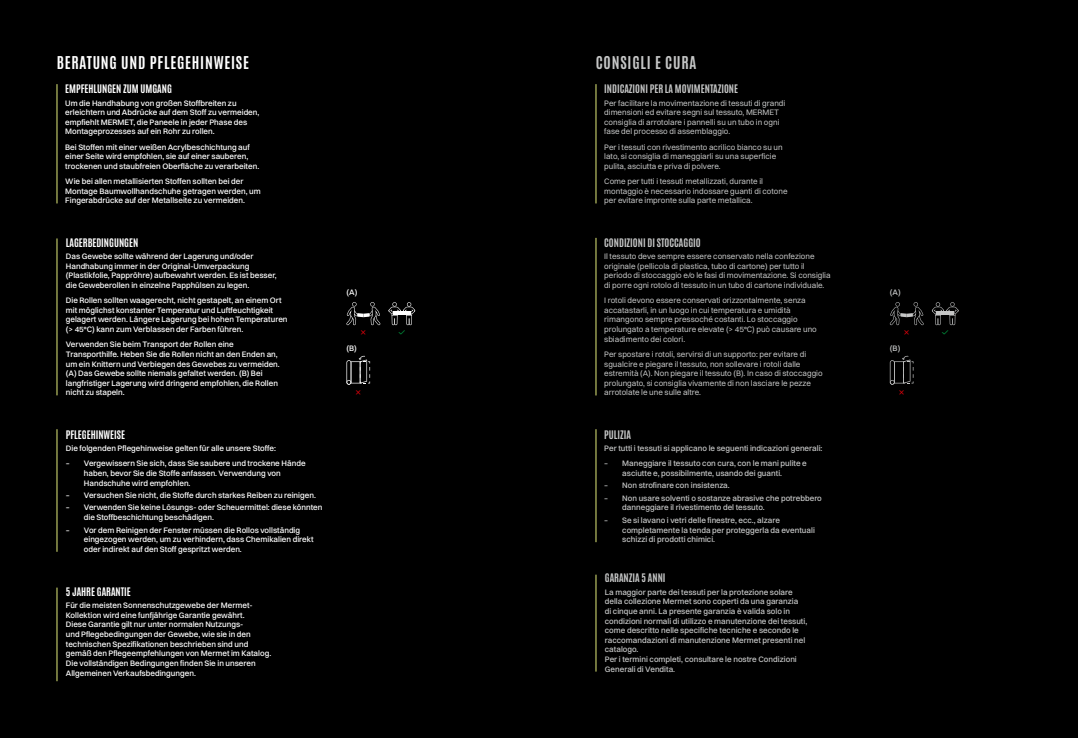
<style>
.page{position:relative;width:1078px;height:738px;background:#fff}
.page>*{position:absolute;margin:0;border:0;box-sizing:border-box;transform-origin:0 0}
.t1{font:15px "Antonio";letter-spacing:.055em;color:#fff}
.t2{font:15px "Antonio";letter-spacing:.055em;color:#c5c6c6}
.t3{font:10px "Antonio";color:#c5c6c6}
.t4{font:10px "Antonio";color:#fff}
.t5{font:500 8px/9.6px "Switzer";color:#fff}
.t6{font:8px/9.6px "Switzer";color:#c5c6c6}
.t7{font:500 8px/9.6px "Switzer";color:#c5c6c6}
</style>
<div class="page">
<div style="left:0;top:0;width:547px;height:737px;background:#000"></div>
<hr style="left:57px;top:84px;width:1px;height:119px;background:#e2eb7a">
<hr style="left:57px;top:587px;width:1px;height:93px;background:#e2eb7a">
<hr style="left:57px;top:429px;width:1px;height:122px;background:#e2eb7a">
<hr style="left:57px;top:238px;width:1px;height:157px;background:#e2eb7a">
<svg style="left:346px;top:355px;width:24px;height:29px"></svg>
<div style="left:530px;top:0;width:547px;height:737px;background:#000"></div>
<hr style="left:595px;top:84px;width:1px;height:119px;background:#e2eb7a">
<hr style="left:595px;top:238px;width:1px;height:157px;background:#e2eb7a">
<hr style="left:595px;top:429px;width:1px;height:112px;background:#e2eb7a">
<hr style="left:595px;top:574px;width:1px;height:97px;background:#e2eb7a">
<svg style="left:889px;top:355px;width:24px;height:29px"></svg>
<svg style="left:346px;top:302px;width:34px;height:24px"></svg>
<svg style="left:388px;top:302px;width:27px;height:24px"></svg>
<svg style="left:889px;top:302px;width:34px;height:24px"></svg>
<svg style="left:931px;top:302px;width:27px;height:24px"></svg>
<h1 class="t1" style="left:57px;top:52px;width:194px">BERATUNG UND PFLEGEHINWEISE</h1>
<p class="t4" style="left:65px;top:82px;width:108px">EMPFEHLUNGEN ZUM UMGANG</p>
<p class="t5" style="left:65px;top:98px;width:196px">Um die Handhabung von großen Stoffbreiten zu erleichtern und Abdrücke auf dem Stoff zu vermeiden, empfiehlt MERMET, die Paneele in jeder Phase des Montageprozesses auf ein Rohr zu rollen.</p>
<p class="t5" style="left:65px;top:142px;width:195px">Bei Stoffen mit einer weißen Acrylbeschichtung auf einer Seite wird empfohlen, sie auf einer sauberen, trockenen und staubfreien Oberfläche zu verarbeiten.</p>
<p class="t5" style="left:65px;top:176px;width:197px">Wie bei allen metallisierten Stoffen sollten bei der<br>Montage Baumwollhandschuhe getragen werden, um<br>Fingerabdrücke auf der Metallseite zu vermeiden.</p>
<p class="t4" style="left:66px;top:235px;width:74px">LAGERBEDINGUNGEN</p>
<p class="t5" style="left:66px;top:251px;width:212px">Das Gewebe sollte während der Lagerung und/oder Handhabung immer in der Original-Umverpackung (Plastikfolie, Pappröhre) aufbewahrt werden. Es ist besser, die Geweberollen in einzelne Papphülsen zu legen.</p>
<p class="t5" style="left:66px;top:295px;width:223px">Die Rollen sollten waagerecht, nicht gestapelt, an einem Ort mit möglichst konstanter Temperatur und Luftfeuchtigkeit gelagert werden. Längere Lagerung bei hohen Temperaturen (&gt; 45°C) kann zum Verblassen der Farben führen.</p>
<p class="t5" style="left:66px;top:339px;width:215px">Verwenden Sie beim Transport der Rollen eine Transporthilfe. Heben Sie die Rollen nicht an den Enden an, um ein Knittern und Verbiegen des Gewebes zu vermeiden. (A) Das Gewebe sollte niemals gefaltet werden. (B) Bei langfristiger Lagerung wird dringend empfohlen, die Rollen nicht zu stapeln.</p>
<p class="t4" style="left:66px;top:427px;width:61px">PFLEGEHINWEISE</p>
<p class="t5" style="left:66px;top:443px;width:211px">Die folgenden Pflegehinweise gelten für alle unsere Stoffe:</p>
<p class="t5" style="left:84px;top:458px;width:223px;text-indent:-18px">– Vergewissern Sie sich, dass Sie saubere und trockene Hände haben, bevor Sie die Stoffe anfassen. Verwendung von<br>Handschuhe wird empfohlen.</p>
<p class="t5" style="left:66px;top:490px;width:251px">– Versuchen Sie nicht, die Stoffe durch starkes Reiben zu reinigen.</p>
<p class="t5" style="left:84px;top:502px;width:240px;text-indent:-18px">– Verwenden Sie keine Lösungs- oder Scheuermittel: diese könnten die Stoffbeschichtung beschädigen.</p>
<p class="t5" style="left:84px;top:524px;width:231px;text-indent:-18px">– Vor dem Reinigen der Fenster müssen die Rollos vollständig eingezogen werden, um zu verhindern, dass Chemikalien direkt oder indirekt auf den Stoff gespritzt werden.</p>
<p class="t4" style="left:66px;top:584px;width:67px">5 JAHRE GARANTIE</p>
<p class="t5" style="left:66px;top:600px;width:207px">Für die meisten Sonnenschutzgewebe der Mermet-Kollektion wird eine funfjährige Garantie gewährt.<br>Diese Garantie gilt nur unter normalen Nutzungs-<br>und Pflegebedingungen der Gewebe, wie sie in den technischen Spezifikationen beschrieben sind und gemäß den Pflegeempfehlungen von Mermet im Katalog.<br>Die vollständigen Bedingungen finden Sie in unseren Allgemeinen Verkaufsbedingungen.</p>
<p class="t5" style="left:346px;top:287px;width:12px">(A)</p>
<p class="t5" style="left:346px;top:343px;width:12px">(B)</p>
<h1 class="t2" style="left:595px;top:52px;width:102px">CONSIGLI E CURA</h1>
<p class="t3" style="left:604px;top:82px;width:135px">INDICAZIONI PER LA MOVIMENTAZIONE</p>
<p class="t6" style="left:604px;top:98px;width:183px">Per facilitare la movimentazione di tessuti di grandi dimensioni ed evitare segni sul tessuto, MERMET consiglia di arrotolare i pannelli su un tubo in ogni fase del processo di assemblaggio.</p>
<p class="t6" style="left:604px;top:142px;width:180px">Per i tessuti con rivestimento acrilico bianco su un lato, si consiglia di maneggiarli su una superficie pulita, asciutta e priva di polvere.</p>
<p class="t6" style="left:604px;top:176px;width:185px">Come per tutti i tessuti metallizzati, durante il montaggio è necessario indossare guanti di cotone per evitare impronte sulla parte metallica.</p>
<p class="t3" style="left:604px;top:235px;width:98px">CONDIZIONI DI STOCCAGGIO</p>
<p class="t6" style="left:604px;top:251px;width:228px">Il tessuto deve sempre essere conservato nella confezione originale (pellicola di plastica, tubo di cartone) per tutto il periodo di stoccaggio e/o le fasi di movimentazione. Si consiglia di porre ogni rotolo di tessuto in un tubo di cartone individuale.</p>
<p class="t6" style="left:604px;top:295px;width:214px">I rotoli devono essere conservati orizzontalmente, senza accatastarli, in un luogo in cui temperatura e umidità rimangono sempre pressoché costanti. Lo stoccaggio prolungato a temperature elevate (&gt; 45°C) può causare uno sbiadimento dei colori.</p>
<p class="t6" style="left:604px;top:349px;width:220px">Per spostare i rotoli, servirsi di un supporto: per evitare di sgualcire e piegare il tessuto, non sollevare i rotoli dalle estremità (A). Non piegare il tessuto (B). In caso di stoccaggio prolungato, si consiglia vivamente di non lasciare le pezze arrotolate le une sulle altre.</p>
<p class="t3" style="left:604px;top:427px;width:28px">PULIZIA</p>
<p class="t7" style="left:604px;top:443px;width:220px">Per tutti i tessuti si applicano le seguenti indicazioni generali:</p>
<p class="t7" style="left:622px;top:458px;width:186px;text-indent:-18px">– Maneggiare il tessuto con cura, con le mani pulite e asciutte e, possibilmente, usando dei guanti.</p>
<p class="t7" style="left:604px;top:480px;width:127px">– Non strofinare con insistenza.</p>
<p class="t7" style="left:622px;top:493px;width:201px;text-indent:-18px">– Non usare solventi o sostanze abrasive che potrebbero danneggiare il rivestimento del tessuto.</p>
<p class="t7" style="left:622px;top:515px;width:194px;text-indent:-18px">– Se si lavano i vetri delle finestre, ecc., alzare completamente la tenda per proteggerla da eventuali schizzi di prodotti chimici.</p>
<p class="t3" style="left:604px;top:570px;width:62px">GARANZIA 5 ANNI</p>
<p class="t7" style="left:604px;top:586px;width:204px">La maggior parte dei tessuti per la protezione solare della collezione Mermet sono coperti da una garanzia<br>di cinque anni. La presente garanzia è valida solo in condizioni normali di utilizzo e manutenzione dei tessuti, come descritto nelle specifiche tecniche e secondo le raccomandazioni di manutenzione Mermet presenti nel catalogo.<br>Per i termini completi, consultare le nostre Condizioni Generali di Vendita.</p>
<p class="t7" style="left:889px;top:287px;width:12px">(A)</p>
<p class="t7" style="left:889px;top:343px;width:12px">(B)</p>
</div>
